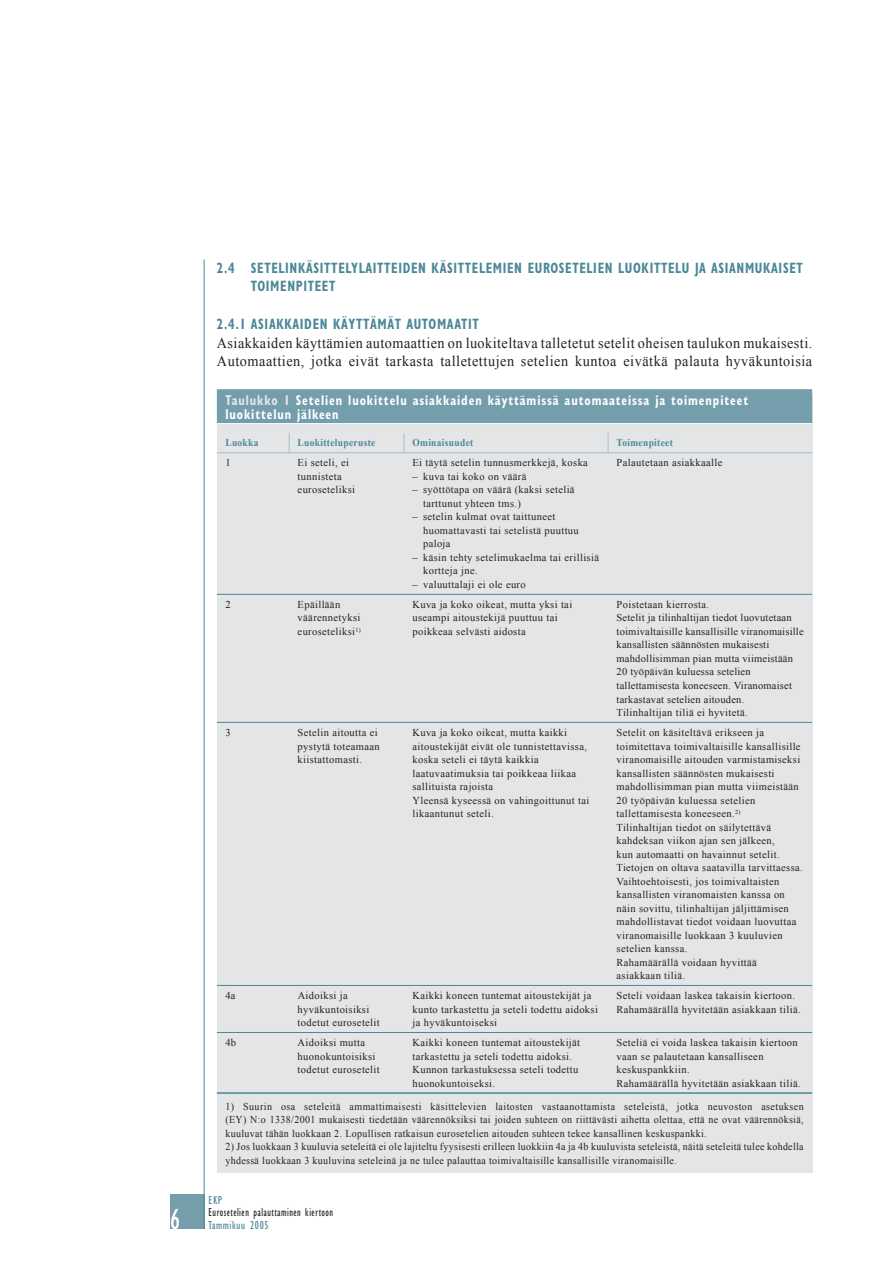
<style>
.page{position:relative;width:893px;height:1263px;background:#fff}
.page>*{position:absolute;margin:0;border:0;box-sizing:border-box;transform-origin:0 0}
.t1{font:condensed 30px "Gill Sans";color:#fff;scale:.95 1}
.t2{font:15px/18.8px "Times New Roman";letter-spacing:.03em;color:#231f20;scale:.95 1}
.t3{font:700 condensed 15px/18.8px "Gill Sans";letter-spacing:.05em;color:#4b8797;scale:.85 1}
.t4{font:700 condensed 14.25px/13.5px "Gill Sans";letter-spacing:.075em;color:#fff;scale:.85 1}
.t5{font:condensed 12px "Gill Sans";letter-spacing:.05em;color:#231f20;scale:.85 1}
.t6{font:condensed 12px "Gill Sans";letter-spacing:.05em;color:#4b8797;scale:.95 1}
.t7{font:10.5px/13.5px "Times New Roman";letter-spacing:.035em;color:#231f20}
.t8{font:10.5px/13.5px "Times New Roman";letter-spacing:.035em;color:#231f20;text-align:justify;scale:.95 1}
.t9{font:700 10.5px "Times New Roman";letter-spacing:.035em;color:#4b8797;scale:.9 1}
.s1{color:#e6e7e8}
</style>
<div class="page">
<div style="left:170px;top:1195px;width:34px;height:34px;background:#759eac"></div>
<hr style="left:204px;top:259px;width:1px;height:970px;background:#4b8797">
<div style="left:217px;top:395px;width:595px;height:778px;background:#e4e5e6"></div>
<svg style="left:289px;top:433px;width:1px;height:19px"></svg>
<svg style="left:404px;top:433px;width:1px;height:19px"></svg>
<svg style="left:608px;top:433px;width:1px;height:19px"></svg>
<hr style="left:217px;top:452px;width:595px;height:1px;background:#a7bdc7">
<hr style="left:217px;top:594px;width:595px;height:1px;background:#4b8797">
<hr style="left:217px;top:722px;width:595px;height:1px;background:#4b8797">
<hr style="left:217px;top:985px;width:595px;height:1px;background:#4b8797">
<hr style="left:217px;top:1032px;width:595px;height:1px;background:#4b8797">
<hr style="left:217px;top:1092px;width:595px;height:2px;background:#4b8797">
<div style="left:217px;top:389px;width:595px;height:35px;background:#759eac"></div>
<hr style="left:217px;top:423px;width:595px;height:2px;background:#fff">
<h1 class="t1" style="left:170px;top:1208px;width:12px">6</h1>
<h2 class="t3" style="left:251px;top:260px;width:651px;text-indent:-34px">2.4 SETELINKÄSITTELYLAITTEIDEN KÄSITTELEMIEN EUROSETELIEN LUOKITTELU JA ASIANMUKAISET<br>TOIMENPITEET</h2>
<h2 class="t3" style="left:217px;top:316px;width:310px">2.4.1 ASIAKKAIDEN KÄYTTÄMÄT AUTOMAATIT</h2>
<h2 class="t2" style="left:217px;top:333px;width:628px">Asiakkaiden käyttämien automaattien on luokiteltava talletetut setelit oheisen taulukon mukaisesti.<br>Automaattien, jotka eivät tarkasta talletettujen setelien kuntoa eivätkä palauta hyväkuntoisia</h2>
<h3 class="t4" style="left:225px;top:395px;width:617px"><span class="s1">Taulukko 1</span> Setelien luokittelu asiakkaiden käyttämissä automaateissa ja toimenpiteet luokittelun jälkeen</h3>
<p class="t9" style="left:225px;top:437px;width:38px">Luokka</p>
<p class="t9" style="left:298px;top:437px;width:88px">Luokitteluperuste</p>
<p class="t9" style="left:412px;top:437px;width:69px">Ominaisuudet</p>
<p class="t9" style="left:617px;top:437px;width:64px">Toimenpiteet</p>
<p class="t7" style="left:225px;top:456px;width:7px">1</p>
<p class="t7" style="left:298px;top:456px;width:59px">Ei seteli, ei tunnisteta euroseteliksi</p>
<p class="t7" style="left:412px;top:456px;width:177px">Ei täytä setelin tunnusmerkkejä, koska</p>
<p class="t7" style="left:617px;top:456px;width:107px">Palautetaan asiakkaalle</p>
<p class="t7" style="left:412px;top:470px;width:115px">– kuva tai koko on väärä</p>
<p class="t7" style="left:423px;top:483px;width:153px;text-indent:-11px">– syöttötapa on väärä (kaksi seteliä tarttunut yhteen tms.)</p>
<p class="t7" style="left:423px;top:510px;width:157px;text-indent:-11px">– setelin kulmat ovat taittuneet huomattavasti tai setelistä puuttuu paloja</p>
<p class="t7" style="left:423px;top:551px;width:177px;text-indent:-11px">– käsin tehty setelimukaelma tai erillisiä kortteja jne.</p>
<p class="t7" style="left:412px;top:578px;width:115px">– valuuttalaji ei ole euro</p>
<p class="t7" style="left:225px;top:598px;width:7px">2</p>
<p class="t7" style="left:298px;top:598px;width:65px">Epäillään väärennetyksi euroseteliksi<sup>1)</sup></p>
<p class="t7" style="left:412px;top:598px;width:161px">Kuva ja koko oikeat, mutta yksi tai useampi aitoustekijä puuttuu tai poikkeaa selvästi aidosta</p>
<p class="t7" style="left:617px;top:598px;width:189px">Poistetaan kierrosta.<br>Setelit ja tilinhaltijan tiedot luovutetaan toimivaltaisille kansallisille viranomaisille kansallisten säännösten mukaisesti mahdollisimman pian mutta viimeistään 20 työpäivän kuluessa setelien tallettamisesta koneeseen. Viranomaiset tarkastavat setelien aitouden.<br>Tilinhaltijan tiliä ei hyvitetä.</p>
<p class="t7" style="left:225px;top:726px;width:7px">3</p>
<p class="t7" style="left:298px;top:726px;width:83px">Setelin aitoutta ei pystytä toteamaan kiistattomasti.</p>
<p class="t7" style="left:412px;top:726px;width:178px">Kuva ja koko oikeat, mutta kaikki aitoustekijät eivät ole tunnistettavissa, koska seteli ei täytä kaikkia laatuvaatimuksia tai poikkeaa liikaa sallituista rajoista<br>Yleensä kyseessä on vahingoittunut tai likaantunut seteli.</p>
<p class="t7" style="left:617px;top:726px;width:188px">Setelit on käsiteltävä erikseen ja toimitettava toimivaltaisille kansallisille viranomaisille aitouden varmistamiseksi kansallisten säännösten mukaisesti mahdollisimman pian mutta viimeistään 20 työpäivän kuluessa setelien tallettamisesta koneeseen.<sup>2)<br></sup>Tilinhaltijan tiedot on säilytettävä kahdeksan viikon ajan sen jälkeen,<br>kun automaatti on havainnut setelit.<br>Tietojen on oltava saatavilla tarvittaessa.<br>Vaihtoehtoisesti, jos toimivaltaisten kansallisten viranomaisten kanssa on näin sovittu, tilinhaltijan jäljittämisen mahdollistavat tiedot voidaan luovuttaa viranomaisille luokkaan 3 kuuluvien setelien kanssa.<br>Rahamäärällä voidaan hyvittää asiakkaan tiliä.</p>
<p class="t7" style="left:225px;top:989px;width:12px">4a</p>
<p class="t7" style="left:298px;top:989px;width:84px">Aidoiksi ja hyväkuntoisiksi todetut eurosetelit</p>
<p class="t7" style="left:412px;top:989px;width:187px">Kaikki koneen tuntemat aitoustekijät ja kunto tarkastettu ja seteli todettu aidoksi ja hyväkuntoiseksi</p>
<p class="t7" style="left:617px;top:989px;width:186px">Seteli voidaan laskea takaisin kiertoon.<br>Rahamäärällä hyvitetään asiakkaan tiliä.</p>
<p class="t7" style="left:225px;top:1036px;width:12px">4b</p>
<p class="t7" style="left:298px;top:1036px;width:84px">Aidoiksi mutta huonokuntoisiksi todetut eurosetelit</p>
<p class="t7" style="left:412px;top:1036px;width:169px">Kaikki koneen tuntemat aitoustekijät tarkastettu ja seteli todettu aidoksi.<br>Kunnon tarkastuksessa seteli todettu huonokuntoiseksi.</p>
<p class="t7" style="left:617px;top:1036px;width:186px">Seteliä ei voida laskea takaisin kiertoon vaan se palautetaan kansalliseen keskuspankkiin.<br>Rahamäärällä hyvitetään asiakkaan tiliä.</p>
<p class="t8" style="left:225px;top:1099px;width:610px">1) Suurin osa seteleitä ammattimaisesti käsittelevien laitosten vastaanottamista seteleistä, jotka neuvoston asetuksen (EY) N:o 1338/2001 mukaisesti tiedetään väärennöksiksi tai joiden suhteen on riittävästi aihetta olettaa, että ne ovat väärennöksiä, kuuluvat tähän luokkaan 2. Lopullisen ratkaisun eurosetelien aitouden suhteen tekee kansallinen keskuspankki.</p>
<p class="t8" style="left:225px;top:1140px;width:610px">2) Jos luokkaan 3 kuuluvia seteleitä ei ole lajiteltu fyysisesti erilleen luokkiin 4a ja 4b kuuluvista seteleistä, näitä seteleitä tulee kohdella yhdessä luokkaan 3 kuuluvina seteleinä ja ne tulee palauttaa toimivaltaisille kansallisille viranomaisille.</p>
<p class="t6" style="left:208px;top:1195px;width:16px">EKP</p>
<p class="t5" style="left:208px;top:1208px;width:148px">Eurosetelien palauttaminen kiertoon</p>
<p class="t6" style="left:208px;top:1221px;width:65px">Tammikuu 2005</p>
</div>
